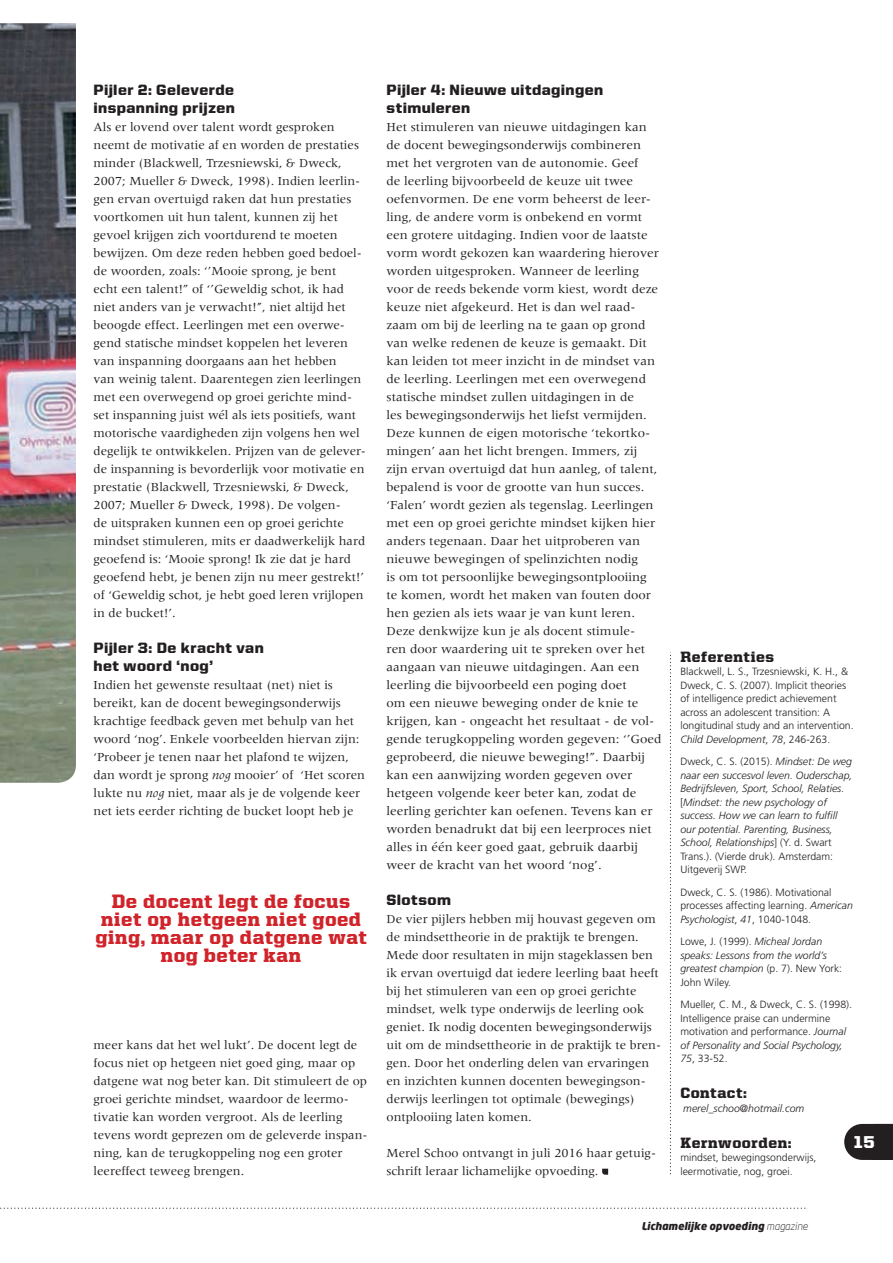
<style>
.page{position:relative;width:893px;height:1263px;background:#fff}
.page>*{position:absolute;margin:0;border:0;box-sizing:border-box;transform-origin:0 0}
.t1{font:900 19.5px/18px "United Serif Reg";letter-spacing:.03em;color:#d1232a;text-align:center}
.t2{font:900 17.25px "United Sans Reg";color:#fff}
.t3{font:900 15px/18px "United Sans Reg";letter-spacing:.025em;color:#231f20}
.t4{font:900 15px "United Serif Reg";letter-spacing:.04em;color:#231f20}
.t5{font:12.75px/18px "Meridien LT Std";color:#231f20}
.t6{font:12.75px/18px "Meridien LT Std";color:#231f20;scale:1.04 1}
.t7{font:300 10.5px/13.5px "Frutiger LT Std";color:#231f20}
.t8{font:italic 300 10.5px/13.5px "Frutiger LT Std";color:#231f20}
.t9{font:italic 900 10.5px "Neo Sans";color:#231f20}
.s1{font-style:italic}
.s2{font-style:normal}
.s3{font-weight:300}
</style>
<div class="page">
<svg style="left:670px;top:654px;width:1px;height:521px"></svg>
<svg style="left:602px;top:1169px;width:6px;height:6px"></svg>
<img style="left:0;top:23px;width:76px;height:760px">
<svg style="left:844px;top:1124px;width:49px;height:36px;background:#353132"></svg>
<svg style="left:0;top:1207px;width:808px;height:2px"></svg>
<p class="t3" style="left:94px;top:80px;width:143px">Pijler 2: Geleverde inspanning prijzen</p>
<p class="t5" style="left:94px;top:117px;width:274px">Als er lovend over talent wordt gesproken neemt de motivatie af en worden de prestaties minder (Blackwell, Trzesniewski, &amp; Dweck, 2007; Mueller &amp; Dweck, 1998). Indien leerlin&shy;gen ervan overtuigd raken dat hun prestaties voortkomen uit hun talent, kunnen zij het gevoel krijgen zich voortdurend te moeten bewijzen. Om deze reden hebben goed bedoel&shy;de woorden, zoals: ‘’Mooie sprong, je bent<br>echt een talent!’’ of ‘’Geweldig schot, ik had niet anders van je verwacht!’’, niet altijd het beoogde effect. Leerlingen met een overwe&shy;gend statische mindset koppelen het leveren van inspanning doorgaans aan het hebben<br>van weinig talent. Daarentegen zien leerlingen met een overwegend op groei gerichte mind&shy;set inspanning juist wél als iets positiefs, want motorische vaardigheden zijn volgens hen wel degelijk te ontwikkelen. Prijzen van de gelever&shy;de inspanning is bevorderlijk voor motivatie en prestatie (Blackwell, Trzesniewski, &amp; Dweck, 2007; Mueller &amp; Dweck, 1998). De volgen-<br>de uitspraken kunnen een op groei gerichte mindset stimuleren, mits er daadwerkelijk hard geoefend is: ‘Mooie sprong! Ik zie dat je hard geoefend hebt, je benen zijn nu meer gestrekt!’ of ‘Geweldig schot, je hebt goed leren vrijlopen in de bucket!’.</p>
<p class="t3" style="left:94px;top:638px;width:172px">Pijler 3: De kracht van het woord ‘nog’</p>
<p class="t5" style="left:94px;top:675px;width:273px">Indien het gewenste resultaat (net) niet is bereikt, kan de docent bewegingsonderwijs krachtige feedback geven met behulp van het woord ‘nog’. Enkele voorbeelden hiervan zijn: ‘Probeer je tenen naar het plafond te wijzen, dan wordt je sprong <span class="s1">nog</span> mooier’ of ‘Het scoren lukte nu <span class="s1">nog</span> niet, maar als je de volgende keer net iets eerder richting de bucket loopt heb je</p>
<h1 class="t1" style="left:95px;top:891px;width:273px">De docent legt de focus niet op hetgeen niet goed ging, maar op datgene wat nog beter kan</h1>
<p class="t5" style="left:94px;top:1035px;width:276px">meer kans dat het wel lukt’. De docent legt de focus niet op hetgeen niet goed ging, maar op datgene wat nog beter kan. Dit stimuleert de op groei gerichte mindset, waardoor de leermo&shy;tivatie kan worden vergroot. Als de leerling tevens wordt geprezen om de geleverde inspan&shy;ning, kan de terugkoppeling nog een groter leereffect teweeg brengen.</p>
<p class="t3" style="left:386px;top:80px;width:218px">Pijler 4: Nieuwe uitdagingen stimuleren</p>
<p class="t6" style="left:386px;top:117px;width:266px">Het stimuleren van nieuwe uitdagingen kan de docent bewegingsonderwijs combineren met het vergroten van de autonomie. Geef<br>de leerling bijvoorbeeld de keuze uit twee oefenvormen. De ene vorm beheerst de leer&shy;ling, de andere vorm is onbekend en vormt een grotere uitdaging. Indien voor de laatste vorm wordt gekozen kan waardering hierover worden uitgesproken. Wanneer de leerling voor de reeds bekende vorm kiest, wordt deze keuze niet afgekeurd. Het is dan wel raad&shy;zaam om bij de leerling na te gaan op grond van welke redenen de keuze is gemaakt. Dit kan leiden tot meer inzicht in de mindset van de leerling. Leerlingen met een overwegend statische mindset zullen uitdagingen in de<br>les bewegingsonderwijs het liefst vermijden.<br>Deze kunnen de eigen motorische ‘tekortko&shy;mingen’ aan het licht brengen. Immers, zij zijn ervan overtuigd dat hun aanleg, of talent, bepalend is voor de grootte van hun succes. ‘Falen’ wordt gezien als tegenslag. Leerlingen met een op groei gerichte mindset kijken hier anders tegenaan. Daar het uitproberen van nieuwe bewegingen of spelinzichten nodig<br>is om tot persoonlijke bewegingsontplooiing<br>te komen, wordt het maken van fouten door hen gezien als iets waar je van kunt leren.<br>Deze denkwijze kun je als docent stimule-<br>ren door waardering uit te spreken over het aangaan van nieuwe uitdagingen. Aan een leerling die bijvoorbeeld een poging doet<br>om een nieuwe beweging onder de knie te krijgen, kan - ongeacht het resultaat - de vol&shy;gende terugkoppeling worden gegeven: ‘’Goed geprobeerd, die nieuwe beweging!’’. Daarbij kan een aanwijzing worden gegeven over hetgeen volgende keer beter kan, zodat de leerling gerichter kan oefenen. Tevens kan er worden benadrukt dat bij een leerproces niet alles in één keer goed gaat, gebruik daarbij weer de kracht van het woord ‘nog’.</p>
<p class="t3" style="left:386px;top:890px;width:66px">Slotsom</p>
<p class="t5" style="left:386px;top:909px;width:276px">De vier pijlers hebben mij houvast gegeven om de mindsettheorie in de praktijk te brengen.<br>Mede door resultaten in mijn stageklassen ben ik ervan overtuigd dat iedere leerling baat heeft bij het stimuleren van een op groei gerichte mindset, welk type onderwijs de leerling ook geniet. Ik nodig docenten bewegingsonderwijs uit om de mindsettheorie in de praktijk te bren&shy;gen. Door het onderling delen van ervaringen en inzichten kunnen docenten bewegingson&shy;derwijs leerlingen tot optimale (bewegings) ontplooiing laten komen.</p>
<p class="t5" style="left:386px;top:1143px;width:271px">Merel Schoo ontvangt in juli 2016 haar getuig&shy;schrift leraar lichamelijke opvoeding.</p>
<p class="t4" style="left:680px;top:648px;width:95px">Referenties</p>
<p class="t7" style="left:680px;top:665px;width:175px">Blackwell, L. S., Trzesniewski, K. H., &amp; Dweck, C. S. (2007). Implicit theories of intelligence predict achievement across an adolescent transition: A longitudinal study and an intervention.<br><span class="s1">Child Development</span>, <span class="s1">78</span>, 246-263.</p>
<p class="t8" style="left:680px;top:755px;width:174px"><span class="s2">Dweck, C. S. (2015).</span> Mindset: De weg naar een succesvol leven. Ouderschap, Bedrijfsleven, Sport, School, Relaties. <span class="s2">[</span>Mindset: the new psychology of success. How we can learn to fulfill our potential. Parenting, Business, School, Relationships<span class="s2">] (Y. d. Swart Trans.). (Vierde druk). Amsterdam:<br>Uitgeverij SWP.</span></p>
<p class="t7" style="left:680px;top:885px;width:174px">Dweck, C. S. (1986). Motivational processes affecting learning. <span class="s1">American<br>Psychologist</span>, <span class="s1">41</span>, 1040-1048.</p>
<p class="t8" style="left:680px;top:935px;width:163px"><span class="s2">Lowe, J. (1999).</span> Micheal Jordan speaks: Lessons from the world’s greatest champion <span class="s2">(p. 7). New York:<br>John Wiley.</span></p>
<p class="t7" style="left:680px;top:998px;width:173px">Mueller, C. M., &amp; Dweck, C. S. (1998).<br>Intelligence praise can undermine motivation and performance. <span class="s1">Journal of Personality and Social Psychology,<br>75</span>, 33-52.</p>
<p class="t4" style="left:680px;top:1085px;width:68px">Contact:</p>
<p class="t8" style="left:683px;top:1101px;width:122px">merel_schoo@hotmail.com</p>
<p class="t4" style="left:680px;top:1134px;width:113px">Kernwoorden:</p>
<p class="t7" style="left:680px;top:1151px;width:137px">mindset, bewegingsonderwijs, leermotivatie, nog, groei.</p>
<h2 class="t2" style="left:854px;top:1133px;width:22px">15</h2>
<p class="t9" style="left:641px;top:1219px;width:168px">Lichamelijke opvoeding <span class="s3">magazine</span></p>
</div>
